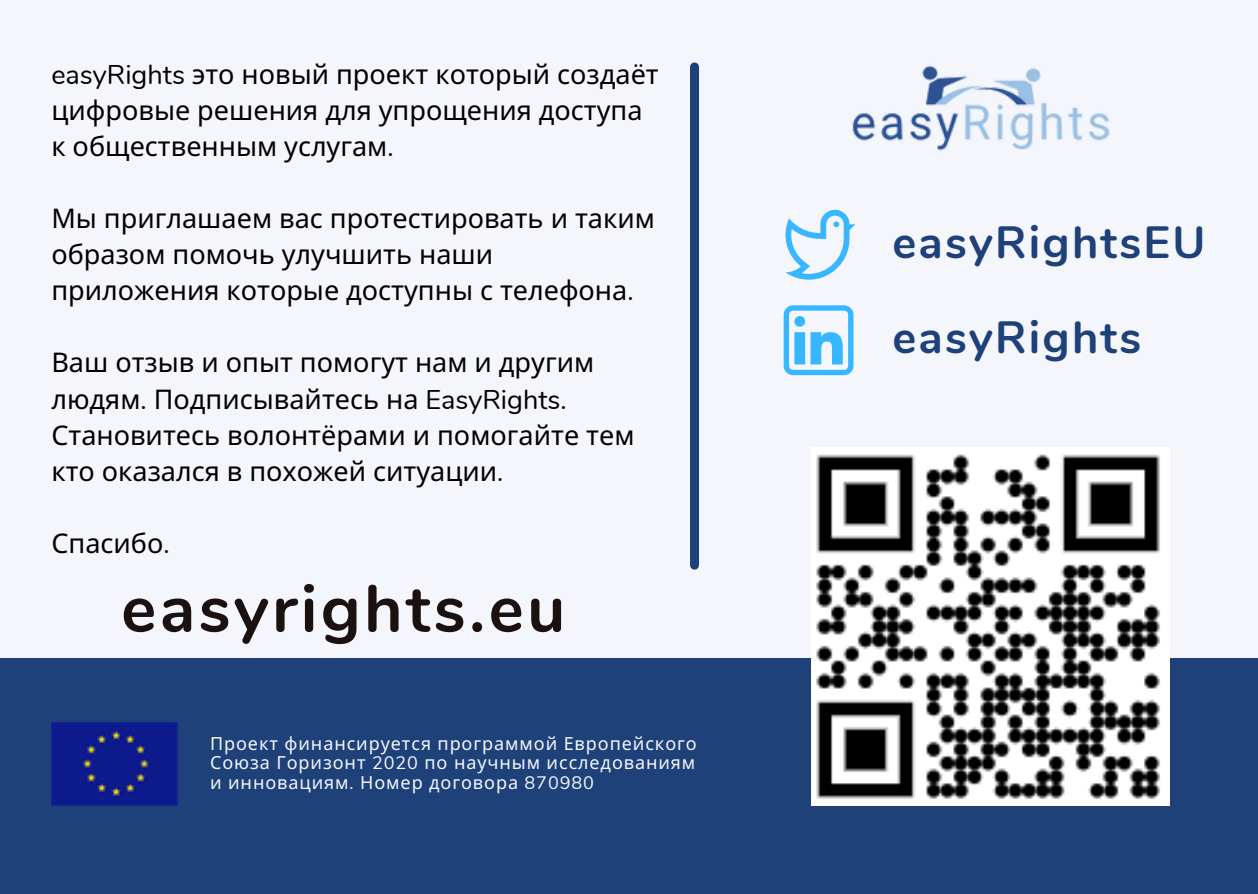
<style>
.page{position:relative;width:1258px;height:894px;background:#fff}
.page>*{position:absolute;margin:0;border:0;box-sizing:border-box;transform-origin:0 0}
.t1{font:700 66px "Nunito";letter-spacing:.05em;color:#1a1110}
.t2{font:700 45px "Nunito";letter-spacing:.05em;color:#1d4178}
.t3{font:27px/36px "Noto Sans";color:#000}
.t4{font:18px/19.5px "Noto Sans";letter-spacing:.05em;color:#f4f6fc;text-align:justify}
.s1{font-family:"Nunito"}
</style>
<div class="page">
<div style="left:0;top:0;width:1258px;height:893px;background:#f4f6fc"></div>
<svg style="left:785px;top:210px;width:70px;height:69px"></svg>
<div style="left:0;top:657px;width:1258px;height:236px;background:#1d4178"></div>
<img style="left:51px;top:722px;width:127px;height:83px">
<div style="left:690px;top:67px;width:9px;height:498px;background:#1d4178"></div>
<svg style="left:784px;top:305px;width:69px;height:70px"></svg>
<img style="left:812px;top:447px;width:358px;height:358px">
<img style="left:852px;top:65px;width:258px;height:86px">
<p class="t3" style="left:51px;top:55px;width:609px"><span class="s1">easyRights</span> это новый проект который создаёт цифровые решения для упрощения доступа к общественным услугам<span class="s1">.</span></p>
<p class="t3" style="left:51px;top:200px;width:605px">Мы приглашаем вас протестировать и таким образом помочь улучшить наши приложения которые доступны с телефона<span class="s1">.</span></p>
<p class="t3" style="left:51px;top:344px;width:585px">Ваш отзыв и опыт помогут нам и другим людям<span class="s1">.</span> Подписывайтесь на <span class="s1">EasyRights.<br></span>Становитесь волонтёрами и помогайте тем кто оказался в похожей ситуации<span class="s1">.</span></p>
<p class="t3" style="left:51px;top:524px;width:120px">Спасибо<span class="s1">.</span></p>
<p class="t1" style="left:121px;top:564px;width:446px">easyrights.eu</p>
<p class="t4" style="left:210px;top:732px;width:488px">Проект финансируется программой Европейского Союза Горизонт <span class="s1">2020</span> по научным исследованиям и инновациям<span class="s1">.</span> Номер договора <span class="s1">870980</span></p>
<p class="t2" style="left:892px;top:212px;width:314px">easyRightsEU</p>
<p class="t2" style="left:892px;top:308px;width:250px">easyRights</p>
</div>
